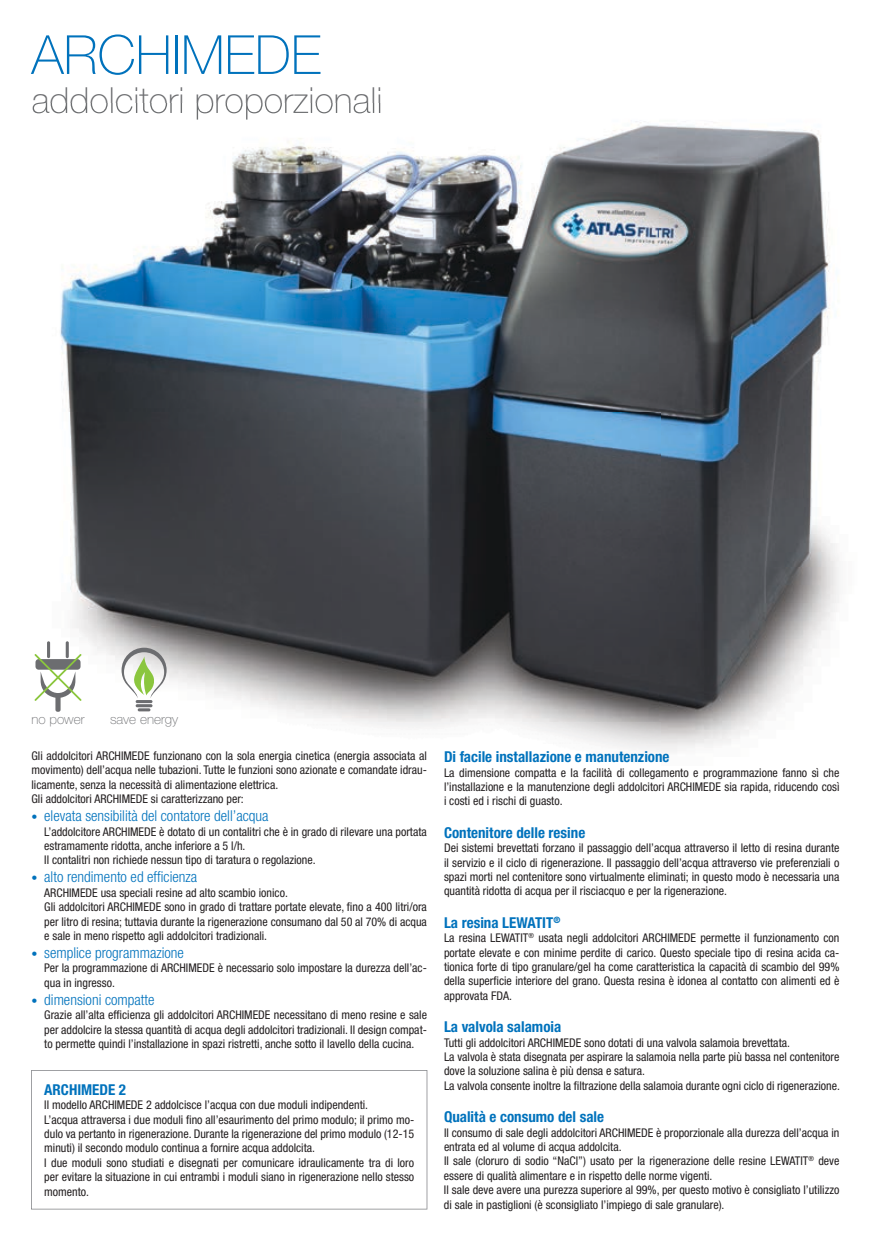
<style>
.page{position:relative;width:871px;height:1241px;background:#fff}
.page>*{position:absolute;margin:0;border:0;box-sizing:border-box;transform-origin:0 0}
.t1{font:100 54px "Helvetica Neue";color:#0072bc}
.t2{font:100 36px "Helvetica Neue";color:#6c6d70}
.t3{font:700 condensed 15px "Helvetica Neue";color:#0072bc}
.t4{font:300 condensed 15px "Helvetica Neue";color:#0072bc}
.t5{font:100 13.5px "Helvetica Neue";color:#6c6d70}
.t6{font:condensed 12px/14.4px "Helvetica Neue";color:#231f20}
.s1{font-weight:400;font-size:12px}
</style>
<div class="page">
<img style="left:32px;top:103px;width:807px;height:649px">
<img style="left:33px;top:103px;width:347px;height:17px">
<hr style="left:136px;top:700px;width:16px;height:3px;background:#6c6d70;border-radius:2px">
<hr style="left:136px;top:704px;width:16px;height:3px;background:#6c6d70;border-radius:2px">
<svg style="left:138px;top:708px;width:12px;height:3px"></svg>
<svg style="left:122px;top:648px;width:45px;height:50px"></svg>
<hr style="left:47px;top:641px;width:3px;height:17px;background:#6c6d70;border-radius:2px">
<hr style="left:66px;top:641px;width:3px;height:17px;background:#6c6d70;border-radius:2px">
<svg style="left:35px;top:654px;width:46px;height:58px"></svg>
<svg style="left:31px;top:1070px;width:396px;height:139px"></svg>
<h1 class="t1" style="left:32px;top:24px;width:291px">ARCHIMEDE</h1>
<h2 class="t2" style="left:32px;top:80px;width:353px">addolcitori proporzionali</h2>
<p class="t5" style="left:32px;top:711px;width:55px">no power</p>
<p class="t5" style="left:110px;top:711px;width:70px">save energy</p>
<p class="t6" style="left:32px;top:748px;width:397px">Gli addolcitori ARCHIMEDE funzionano con la sola energia cinetica (energia associata al movimento) dell’acqua nelle tubazioni. Tutte le funzioni sono azionate e comandate idrau&shy;licamente, senza la necessità di alimentazione elettrica.<br>Gli addolcitori ARCHIMEDE si caratterizzano per:</p>
<p class="t4" style="left:32px;top:807px;width:239px"><span class="s1">•</span> elevata sensibilità del contatore dell’acqua</p>
<p class="t6" style="left:44px;top:824px;width:384px">L’addolcitore ARCHIMEDE è dotato di un contalitri che è in grado di rilevare una portata estramamente ridotta, anche inferiore a 5 l/h.<br>Il contalitri non richiede nessun tipo di taratura o regolazione.</p>
<p class="t4" style="left:32px;top:868px;width:167px"><span class="s1">•</span> alto rendimento ed efficienza</p>
<p class="t6" style="left:44px;top:885px;width:384px">ARCHIMEDE usa speciali resine ad alto scambio ionico.<br>Gli addolcitori ARCHIMEDE sono in grado di trattare portate elevate, fino a 400 litri/ora per litro di resina; tuttavia durante la rigenerazione consumano dal 50 al 70% di acqua e sale in meno rispetto agli addolcitori tradizionali.</p>
<p class="t4" style="left:32px;top:944px;width:154px"><span class="s1">•</span> semplice programmazione</p>
<p class="t6" style="left:44px;top:961px;width:384px">Per la programmazione di ARCHIMEDE è necessario solo impostare la durezza dell’ac&shy;qua in ingresso.</p>
<p class="t4" style="left:32px;top:991px;width:125px"><span class="s1">•</span> dimensioni compatte</p>
<p class="t6" style="left:44px;top:1008px;width:384px;text-align:justify">Grazie all’alta efficienza gli addolcitori ARCHIMEDE necessitano di meno resine e sale per addolcire la stessa quantità di acqua degli addolcitori tradizionali. Il design compat&shy;to permette quindi l’installazione in spazi ristretti, anche sotto il lavello della cucina.</p>
<p class="t3" style="left:44px;top:1080px;width:83px">ARCHIMEDE 2</p>
<p class="t6" style="left:44px;top:1098px;width:371px">Il modello ARCHIMEDE 2 addolcisce l’acqua con due moduli indipendenti.<br>L’acqua attraversa i due moduli fino all’esaurimento del primo modulo; il primo mo&shy;dulo va pertanto in rigenerazione. Durante la rigenerazione del primo modulo (12-15 minuti) il secondo modulo continua a fornire acqua addolcita.<br>I due moduli sono studiati e disegnati per comunicare idraulicamente tra di loro per evitare la situazione in cui entrambi i moduli siano in rigenerazione nello stesso momento.</p>
<p class="t3" style="left:444px;top:748px;width:227px">Di facile installazione e manutenzione</p>
<p class="t6" style="left:444px;top:765px;width:397px;text-align:justify">La dimensione compatta e la facilità di collegamento e programmazione fanno sì che l’installazione e la manutenzione degli addolcitori ARCHIMEDE sia rapida, riducendo così i costi ed i rischi di guasto.</p>
<p class="t3" style="left:444px;top:823px;width:143px">Contenitore delle resine</p>
<p class="t6" style="left:444px;top:841px;width:397px;text-align:justify">Dei sistemi brevettati forzano il passaggio dell’acqua attraverso il letto di resina durante il servizio e il ciclo di rigenerazione. Il passaggio dell’acqua attraverso vie preferenziali o spazi morti nel contenitore sono virtualmente eliminati; in questo modo è necessaria una quantità ridotta di acqua per il risciacquo e per la rigenerazione.</p>
<p class="t3" style="left:444px;top:913px;width:118px">La resina LEWATIT<sup>®</sup></p>
<p class="t6" style="left:444px;top:931px;width:397px;text-align:justify">La resina LEWATIT<sup>®</sup> usata negli addolcitori ARCHIMEDE permette il funzionamento con portate elevate e con minime perdite di carico. Questo speciale tipo di resina acida ca&shy;tionica forte di tipo granulare/gel ha come caratteristica la capacità di scambio del 99% della superficie interiore del grano. Questa resina è idonea al contatto con alimenti ed è approvata FDA.</p>
<p class="t3" style="left:444px;top:1018px;width:119px">La valvola salamoia</p>
<p class="t6" style="left:444px;top:1035px;width:397px">Tutti gli addolcitori ARCHIMEDE sono dotati di una valvola salamoia brevettata.<br>La valvola è stata disegnata per aspirare la salamoia nella parte più bassa nel contenitore dove la soluzione salina è più densa e satura.<br>La valvola consente inoltre la filtrazione della salamoia durante ogni ciclo di rigenerazione.</p>
<p class="t3" style="left:444px;top:1108px;width:162px">Qualità e consumo del sale</p>
<p class="t6" style="left:444px;top:1125px;width:397px">Il consumo di sale degli addolcitori ARCHIMEDE è proporzionale alla durezza dell’acqua in entrata ed al volume di acqua addolcita.<br>Il sale (cloruro di sodio “NaCl”) usato per la rigenerazione delle resine LEWATIT<sup>®</sup> deve essere di qualità alimentare e in rispetto delle norme vigenti.<br>Il sale deve avere una purezza superiore al 99%, per questo motivo è consigliato l’utilizzo di sale in pastiglioni (è sconsigliato l’impiego di sale granulare).</p>
</div>
